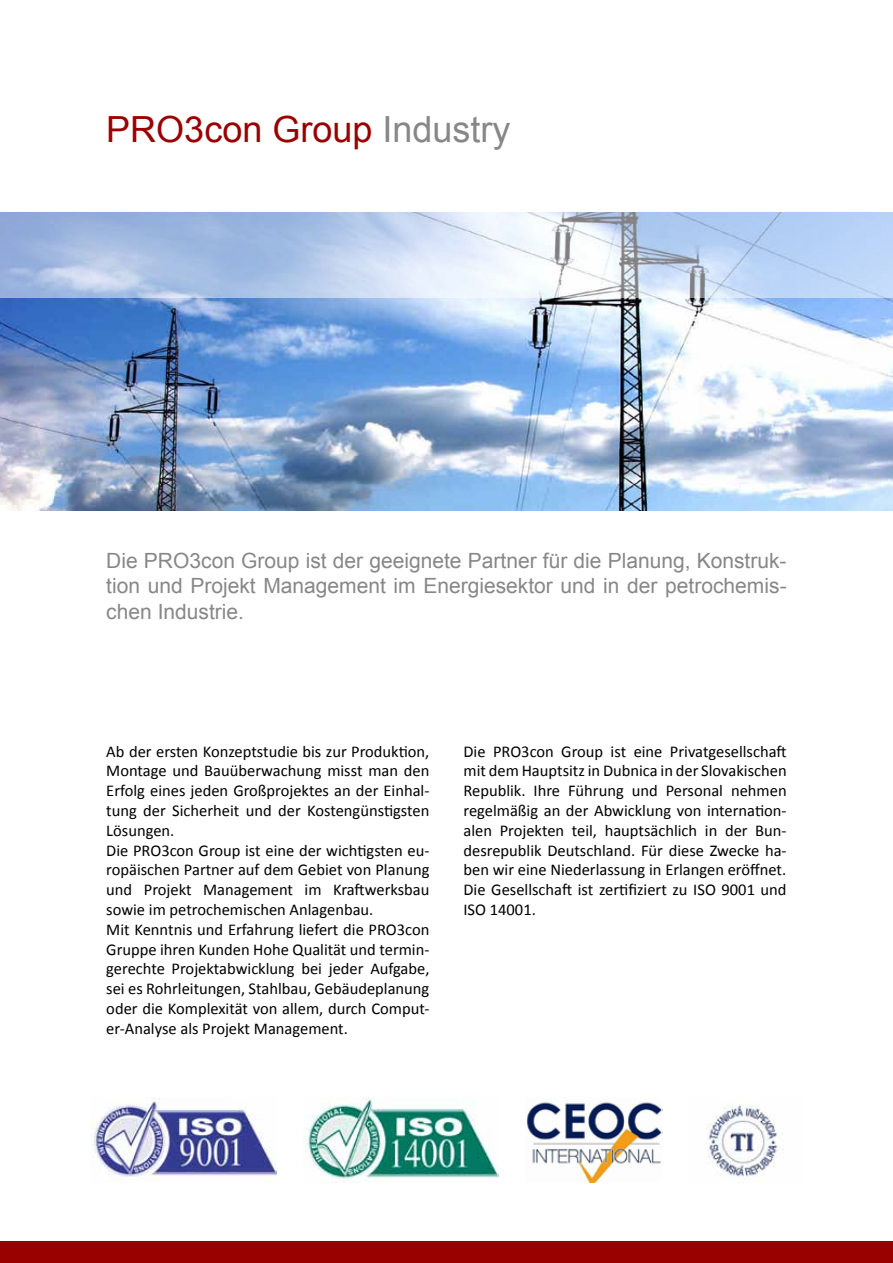
<style>
.page{position:relative;width:893px;height:1263px;background:#fff}
.page>*{position:absolute;margin:0;border:0;box-sizing:border-box;transform-origin:0 0}
.t1{font:36px "Arial";color:#990100}
.t2{font:21px/25.2px "Arial";color:#878787;text-align:justify}
.t3{font:16.5px/19.8px "Calibri";color:#000}
.s1{color:#878787}
</style>
<div class="page">
<img style="left:91px;top:1097px;width:186px;height:83px">
<img style="left:305px;top:1097px;width:194px;height:82px">
<img style="left:525px;top:1101px;width:138px;height:81px">
<img style="left:706px;top:1105px;width:78px;height:77px">
<img style="left:0;top:298px;width:893px;height:212px">
<svg style="left:0;top:213px;width:893px;height:85px;background:#bccfeb"></svg>
<div style="left:0;top:1242px;width:893px;height:21px;background:#990100"></div>
<h1 class="t1" style="left:106px;top:106px;width:406px">PRO3con Group <span class="s1">Industry</span></h1>
<p class="t2" style="left:106px;top:548px;width:682px">Die PRO3con Group ist der geeignete Partner für die Planung, Konstruk&shy;tion und Projekt Management im Energiesektor und in der petrochemis&shy;chen Industrie.</p>
<p class="t3" style="left:106px;top:741px;width:325px">Ab der ersten Konzeptstudie bis zur Produktion, Montage und Bauüberwachung misst man den Erfolg eines jeden Großprojektes an der Einhal&shy;tung der Sicherheit und der Kostengünstigsten Lösungen.<br>Die PRO3con Group ist eine der wichtigsten eu&shy;ropäischen Partner auf dem Gebiet von Planung und Projekt Management im Kraftwerksbau sowie im petrochemischen Anlagenbau.<br>Mit Kenntnis und Erfahrung liefert die PRO3con Gruppe ihren Kunden Hohe Qualität und termin&shy;gerechte Projektabwicklung bei jeder Aufgabe, sei es Rohrleitungen, Stahlbau, Gebäudeplanung oder die Komplexität von allem, durch Comput&shy;er-Analyse als Projekt Management.</p>
<p class="t3" style="left:463px;top:741px;width:325px;text-align:justify">Die PRO3con Group ist eine Privatgesellschaft mit dem Hauptsitz in Dubnica in der Slovakischen Republik. Ihre Führung und Personal nehmen regelmäßig an der Abwicklung von internation&shy;alen Projekten teil, hauptsächlich in der Bun&shy;desrepublik Deutschland. Für diese Zwecke ha&shy;ben wir eine Niederlassung in Erlangen eröffnet.<br>Die Gesellschaft ist zertifiziert zu ISO 9001 und ISO 14001.</p>
</div>
